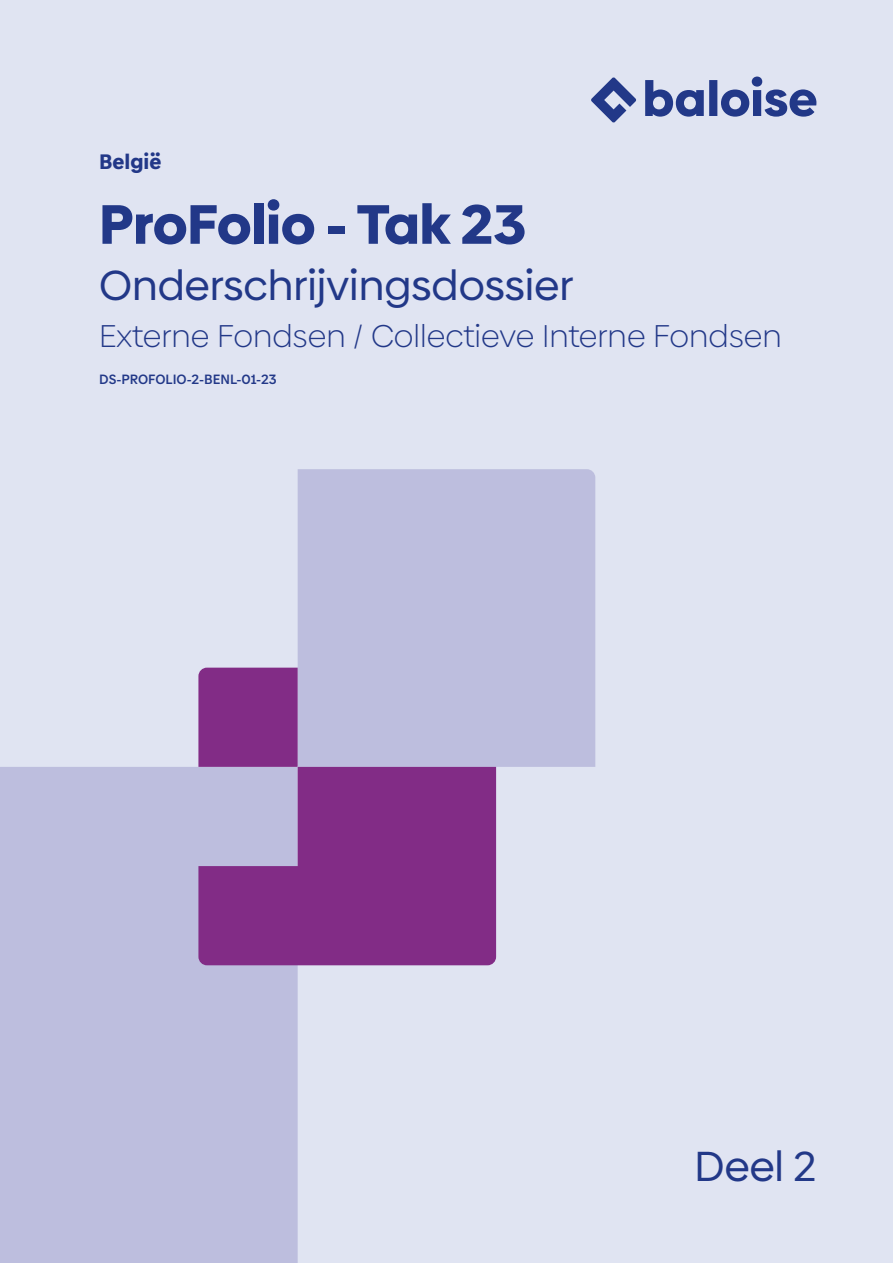
<style>
.page{position:relative;width:893px;height:1263px;background:#e0e4f2}
.page>*{position:absolute;margin:0;border:0;box-sizing:border-box;transform-origin:0 0}
.Headline_37{font:900 55.5px "Baloise Create Headline";color:#223888}
.Headline_28{font:42px "Baloise Create Headline";color:#223888}
.Headline_28-2{font:300 31.5px "Baloise Create Headline";color:#223888}
.Subheadline_9{font:900 21px "Baloise Create Text";color:#223888}
.Subheadline_9-2{font:700 13.5px "Baloise Create Text";color:#223888}
</style>
<div class="page">
<svg style="left:0;top:469px;width:595px;height:794px;fill:#bdbede"></svg>
<svg style="left:198px;top:668px;width:298px;height:297px;background:#955da3"></svg>
<svg style="left:591px;top:77px;width:225px;height:46px"></svg>
<p class="Subheadline_9" style="left:99px;top:147px;width:64px">België</p>
<p class="Headline_37" style="left:99px;top:179px;width:429px">ProFolio - Tak 23</p>
<p class="Headline_28" style="left:99px;top:256px;width:476px">Onderschrijvingsdossier</p>
<p class="Headline_28-2" style="left:99px;top:316px;width:684px">Externe Fondsen / Collectieve Interne Fondsen</p>
<p class="Subheadline_9-2" style="left:99px;top:371px;width:179px">DS-PROFOLIO-2-BENL-01-23</p>
<p class="Headline_28" style="left:695px;top:1138px;width:123px">Deel 2</p>
</div>
